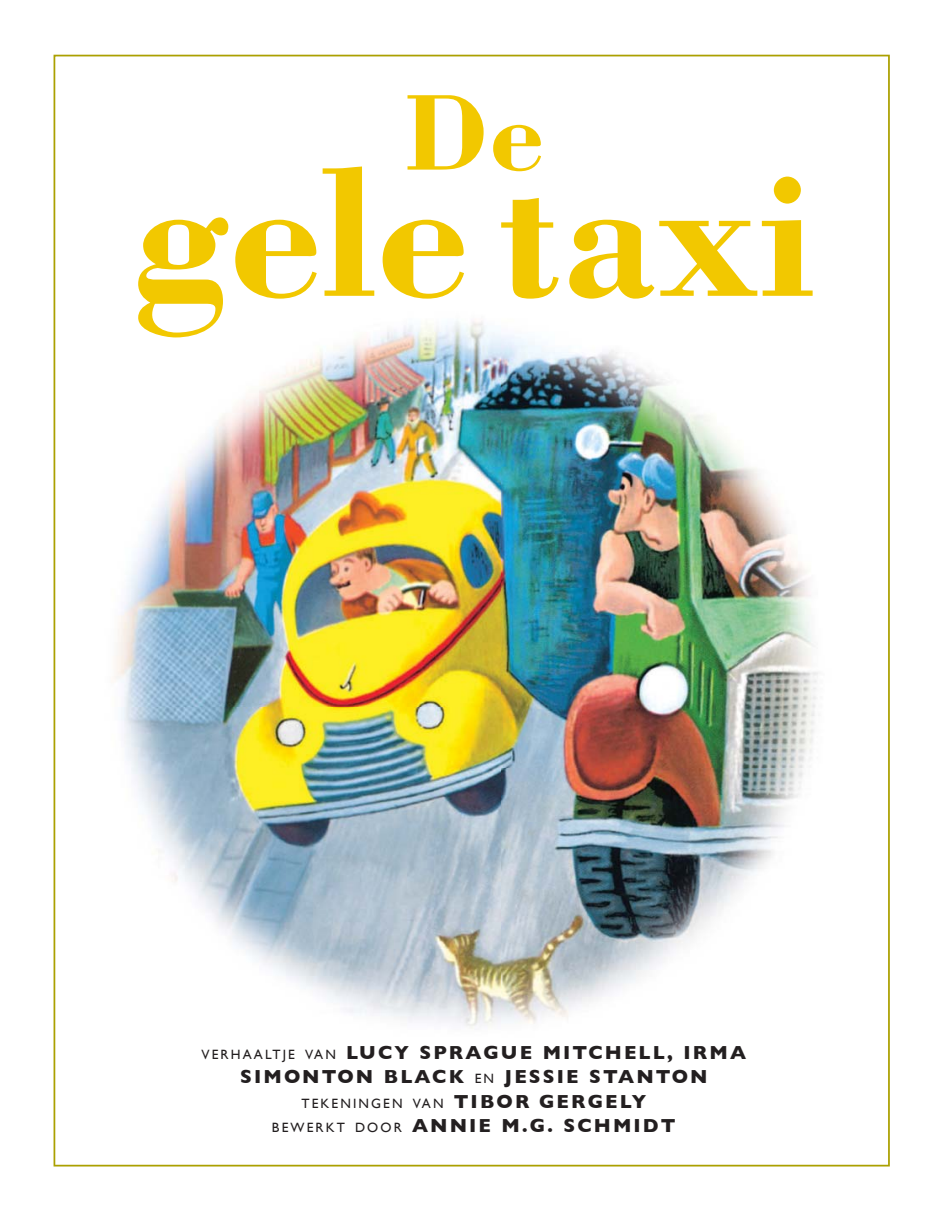
<style>
.page{position:relative;width:943px;height:1221px;background:#fff}
.page>*{position:absolute;margin:0;border:0;box-sizing:border-box;transform-origin:0 0}
.t1{font:700 189.17px "Bodoni LT";color:#f2c800}
.t2{font:700 111.3px "Bodoni LT";color:#f2c800}
.t3{font:700 19.25px/24.5px "Gill Sans";letter-spacing:.11em;color:#231f20;text-align:center}
.t4{font:13.47px "Gill Sans";letter-spacing:.155em;color:#231f20}
.s1{font-weight:400;font-size:13.47px}
.s2{font-weight:700;font-size:19.25px}
</style>
<div class="page">
<img style="left:54px;top:55px;width:835px;height:1111px">
<h2 class="t2" style="left:402px;top:66px;width:144px">De</h2>
<h1 class="t1" style="left:134px;top:120px;width:681px">gele taxi</h1>
<p class="t3" style="left:201px;top:1039px;width:546px"><span class="s1">VERHAALTJE VAN</span> LUCY SPRAGUE MITCHELL, IRMA<br>SIMONTON BLACK <span class="s1">EN</span> JESSIE STANTON</p>
<p class="t4" style="left:301px;top:1095px;width:346px">TEKENINGEN VAN <span class="s2">TIBOR GERGELY</span></p>
<p class="t3" style="left:272px;top:1113px;width:405px"><span class="s1">BEWERKT DOOR</span> ANNIE M.G. SCHMIDT</p>
</div>
